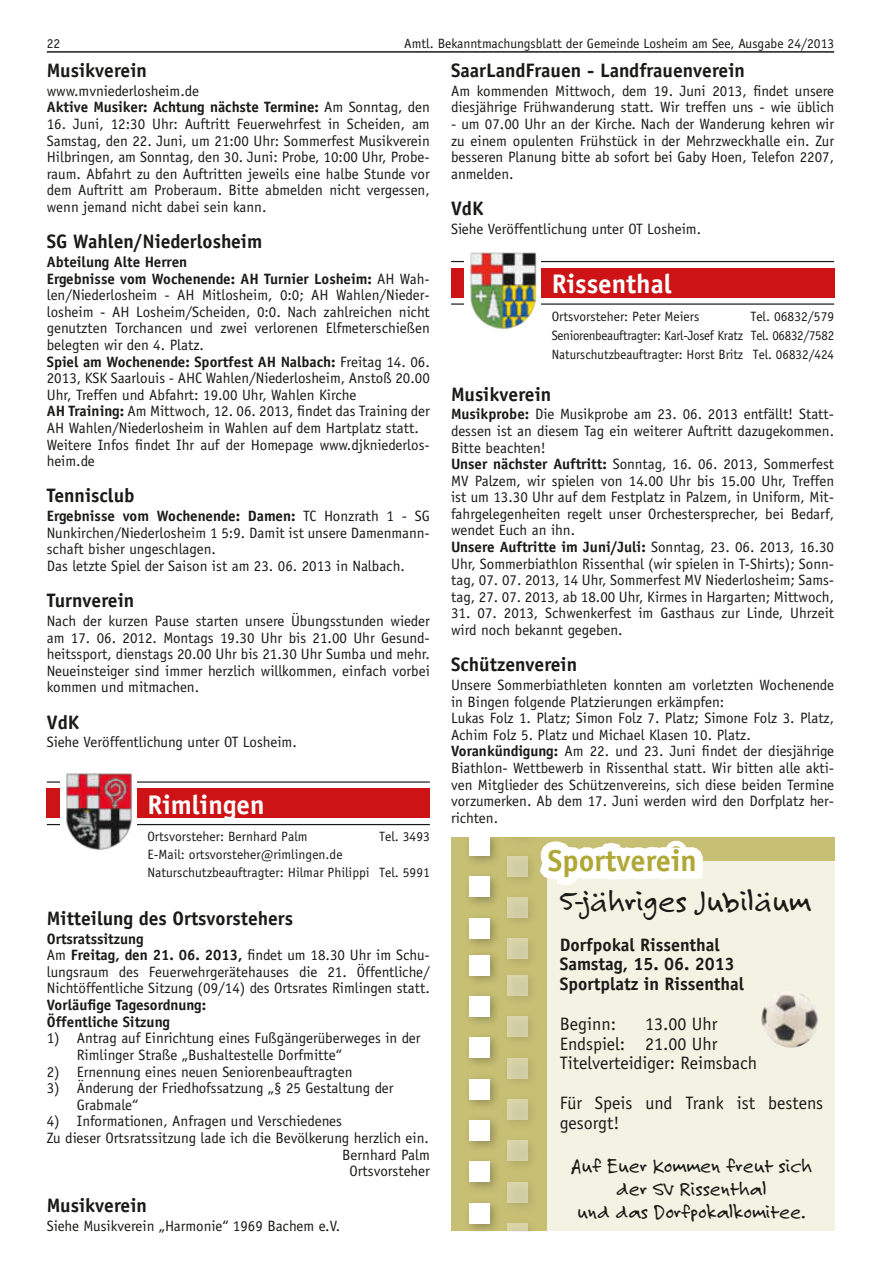
<style>
.page{position:relative;width:881px;height:1263px;background:#fff}
.page>*{position:absolute;margin:0;border:0;box-sizing:border-box;transform-origin:0 0}
.t1{font:33px "Felt Tip Roman";color:#1a1a18}
.t2{font:700 30.3px "Officina Sans LT";color:#b0a836}
.t3{font:700 27px "Officina Sans LT";color:#fff}
.t4{font:21px/23.1px "Felt Tip Roman";color:#1a1a18;text-align:center}
.t5{font:700 19.5px "Officina Sans LT";color:#1a1a18}
.t6{font:18px/19.8px "Officina Sans LT";color:#1a1a18}
.t7{font:700 18px/19.8px "Officina Sans LT";color:#1a1a18}
.t8{font:15px/16.6px "Officina Sans LT";color:#1a1a18}
.t9{font:700 15px/16.6px "Officina Sans LT";color:#1a1a18}
.t10{font:13.5px/19.2px "Officina Sans LT";color:#1a1a18}
.s1{font-weight:400}
.s2{font-weight:700}
</style>
<div class="page">
<hr style="left:47px;top:51px;width:786px;height:2px;background:#1a1a18">
<hr style="left:47px;top:781px;width:382px;height:2px;background:#1a1a18">
<div style="left:47px;top:788px;width:382px;height:30px;background:#cd1316"></div>
<hr style="left:47px;top:824px;width:382px;height:1px;background:#1a1a18">
<div style="left:60px;top:772px;width:76px;height:83px;background:#fff"></div>
<img style="left:66px;top:773px;width:66px;height:77px">
<hr style="left:451px;top:261px;width:382px;height:1px;background:#1a1a18">
<div style="left:451px;top:268px;width:382px;height:30px;background:#cd1316"></div>
<hr style="left:451px;top:303px;width:382px;height:2px;background:#1a1a18">
<div style="left:464px;top:252px;width:76px;height:83px;background:#fff"></div>
<img style="left:470px;top:252px;width:66px;height:78px">
<div style="left:451px;top:838px;width:382px;height:393px;background:#c7bf74"></div>
<div style="left:463px;top:949px;width:75px;height:282px;background:#1a1a18;opacity:.3"></div>
<div style="left:469px;top:955px;width:21px;height:20px;background:#fff"></div>
<div style="left:506px;top:975px;width:21px;height:21px;background:#d4cfa6"></div>
<div style="left:469px;top:996px;width:21px;height:21px;background:#fff"></div>
<div style="left:506px;top:1016px;width:21px;height:21px;background:#d4cfa6"></div>
<div style="left:469px;top:1037px;width:21px;height:21px;background:#fff"></div>
<div style="left:506px;top:1057px;width:21px;height:21px;background:#d4cfa6"></div>
<div style="left:469px;top:1079px;width:21px;height:21px;background:#fff"></div>
<div style="left:506px;top:1099px;width:21px;height:21px;background:#d4cfa6"></div>
<div style="left:469px;top:1120px;width:21px;height:21px;background:#fff"></div>
<div style="left:506px;top:1140px;width:21px;height:21px;background:#d4cfa6"></div>
<div style="left:469px;top:1161px;width:21px;height:21px;background:#fff"></div>
<div style="left:506px;top:1182px;width:21px;height:20px;background:#d4cfa6"></div>
<div style="left:469px;top:1203px;width:21px;height:21px;background:#fff"></div>
<div style="left:506px;top:1223px;width:21px;height:8px;background:#d7d2a8"></div>
<div style="left:463px;top:838px;width:75px;height:132px;background:#1a1a18;opacity:.3"></div>
<div style="left:469px;top:838px;width:21px;height:18px;background:#fff"></div>
<div style="left:506px;top:855px;width:21px;height:21px;background:#d4cfa6"></div>
<div style="left:469px;top:876px;width:21px;height:21px;background:#fff"></div>
<div style="left:506px;top:897px;width:21px;height:21px;background:#d4cfa6"></div>
<div style="left:469px;top:918px;width:21px;height:20px;background:#fff"></div>
<div style="left:506px;top:938px;width:21px;height:21px;background:#d4cfa6"></div>
<div style="left:546px;top:861px;width:287px;height:370px;background:#f3f2e3"></div>
<svg style="left:532px;top:837px;width:178px;height:232px"></svg>
<img style="left:761px;top:991px;width:57px;height:57px">
<p class="t10" style="left:47px;top:33px;width:15px">22</p>
<p class="t10" style="left:404px;top:33px;width:431px">Amtl. Bekanntmachungsblatt der Gemeinde Losheim am See, Ausgabe 24/2013</p>
<h3 class="t5" style="left:47px;top:58px;width:102px">Musikverein</h3>
<p class="t9" style="left:47px;top:82px;width:384px"><span class="s1">www.mvniederlosheim.de<br></span>Aktive Musiker: Achtung nächste Termine: <span class="s1">Am Sonntag, den</span></p>
<p class="t8" style="left:47px;top:116px;width:384px;text-align:justify">16. Juni, 12:30 Uhr: Auftritt Feuerwehrfest in Scheiden, am Samstag, den 22. Juni, um 21:00 Uhr: Sommerfest Musikverein Hilbringen, am Sonntag, den 30. Juni: Probe, 10:00 Uhr, Probe&shy;raum. Abfahrt zu den Auftritten jeweils eine halbe Stunde vor dem Auftritt am Proberaum. Bitte abmelden nicht vergessen, wenn jemand nicht dabei sein kann.</p>
<h3 class="t5" style="left:47px;top:229px;width:217px">SG Wahlen/Niederlosheim</h3>
<p class="t8" style="left:47px;top:254px;width:384px"><span class="s2">Abteilung Alte Herren<br>Ergebnisse vom Wochenende: AH Turnier Losheim:</span> AH Wah&shy;len/Niederlosheim - AH Mitlosheim, 0:0; AH Wahlen/Nieder&shy;losheim - AH Losheim/Scheiden, 0:0. Nach zahlreichen nicht genutzten Torchancen und zwei verlorenen Elfmeterschießen belegten wir den 4. Platz.<br><span class="s2">Spiel am Wochenende: Sportfest AH Nalbach:</span> Freitag 14. 06.<br>2013, KSK Saarlouis - AHC Wahlen/Niederlosheim, Anstoß 20.00<br>Uhr, Treffen und Abfahrt: 19.00 Uhr, Wahlen Kirche<br><span class="s2">AH Training:</span> Am Mittwoch, 12. 06. 2013, findet das Training der AH Wahlen/Niederlosheim in Wahlen auf dem Hartplatz statt.<br>Weitere Infos findet Ihr auf der Homepage www.djkniederlos&shy;heim.de</p>
<h3 class="t5" style="left:47px;top:484px;width:89px">Tennisclub</h3>
<p class="t8" style="left:47px;top:508px;width:384px"><span class="s2">Ergebnisse vom Wochenende: Damen:</span> TC Honzrath 1 - SG Nunkirchen/Niederlosheim 1 5:9. Damit ist unsere Damenmann&shy;schaft bisher ungeschlagen.<br>Das letzte Spiel der Saison ist am 23. 06. 2013 in Nalbach.</p>
<h3 class="t5" style="left:47px;top:588px;width:89px">Turnverein</h3>
<p class="t8" style="left:47px;top:613px;width:384px;text-align:justify">Nach der kurzen Pause starten unsere Übungsstunden wieder am 17. 06. 2012. Montags 19.30 Uhr bis 21.00 Uhr Gesund&shy;heitssport, dienstags 20.00 Uhr bis 21.30 Uhr Sumba und mehr.<br>Neueinsteiger sind immer herzlich willkommen, einfach vorbei kommen und mitmachen.</p>
<h3 class="t5" style="left:47px;top:710px;width:34px">VdK</h3>
<p class="t8" style="left:47px;top:734px;width:251px">Siehe Veröffentlichung unter OT Losheim.</p>
<h3 class="t5" style="left:451px;top:58px;width:295px">SaarLandFrauen - Landfrauenverein</h3>
<p class="t8" style="left:451px;top:82px;width:384px">Am kommenden Mittwoch, dem 19. Juni 2013, findet unsere diesjährige Frühwanderung statt. Wir treffen uns - wie üblich</p>
<p class="t8" style="left:451px;top:116px;width:384px;text-align:justify">- um 07.00 Uhr an der Kirche. Nach der Wanderung kehren wir zu einem opulenten Frühstück in der Mehrzweckhalle ein. Zur besseren Planung bitte ab sofort bei Gaby Hoen, Telefon 2207, anmelden.</p>
<h3 class="t5" style="left:451px;top:196px;width:34px">VdK</h3>
<p class="t8" style="left:451px;top:220px;width:251px">Siehe Veröffentlichung unter OT Losheim.</p>
<h3 class="t3" style="left:551px;top:267px;width:121px">Rissenthal</h3>
<p class="t10" style="left:551px;top:306px;width:284px;text-align:justify;text-indent:198px">Tel. 06832/579<br>Seniorenbeauftragter: Karl-Josef Kratz Tel. 06832/7582<br>Naturschutzbeauftragter: Horst Britz Tel. 06832/424</p>
<p class="t10" style="left:551px;top:306px;width:149px">Ortsvorsteher: Peter Meiers</p>
<h3 class="t5" style="left:451px;top:382px;width:102px">Musikverein</h3>
<p class="t8" style="left:451px;top:406px;width:384px"><span class="s2">Musikprobe:</span> Die Musikprobe am 23. 06. 2013 entfällt! Statt&shy;dessen ist an diesem Tag ein weiterer Auftritt dazugekommen.<br>Bitte beachten!<br><span class="s2">Unser nächster Auftritt:</span> Sonntag, 16. 06. 2013, Sommerfest MV Palzem, wir spielen von 14.00 Uhr bis 15.00 Uhr, Treffen ist um 13.30 Uhr auf dem Festplatz in Palzem, in Uniform, Mit&shy;fahrgelegenheiten regelt unser Orchestersprecher, bei Bedarf, wendet Euch an ihn.<br><span class="s2">Unsere Auftritte im Juni/Juli:</span> Sonntag, 23. 06. 2013, 16.30<br>Uhr, Sommerbiathlon Rissenthal (wir spielen in T-Shirts); Sonn&shy;tag, 07. 07. 2013, 14 Uhr, Sommerfest MV Niederlosheim; Sams&shy;tag, 27. 07. 2013, ab 18.00 Uhr, Kirmes in Hargarten; Mittwoch,</p>
<p class="t8" style="left:451px;top:605px;width:384px">31. 07. 2013, Schwenkerfest im Gasthaus zur Linde, Uhrzeit wird noch bekannt gegeben.</p>
<h3 class="t5" style="left:451px;top:652px;width:128px">Schützenverein</h3>
<p class="t8" style="left:451px;top:677px;width:384px">Unsere Sommerbiathleten konnten am vorletzten Wochenende in Bingen folgende Platzierungen erkämpfen:<br>Lukas Folz 1. Platz; Simon Folz 7. Platz; Simone Folz 3. Platz, Achim Folz 5. Platz und Michael Klasen 10. Platz.<br><span class="s2">Vorankündigung:</span> Am 22. und 23. Juni findet der diesjährige Biathlon- Wettbewerb in Rissenthal statt. Wir bitten alle akti&shy;ven Mitglieder des Schützenvereins, sich diese beiden Termine vorzumerken. Ab dem 17. Juni werden wird den Dorfplatz her&shy;richten.</p>
<h3 class="t3" style="left:147px;top:788px;width:119px">Rimlingen</h3>
<p class="t10" style="left:147px;top:827px;width:162px">Ortsvorsteher: Bernhard Palm</p>
<p class="t10" style="left:379px;top:827px;width:52px">Tel. 3493</p>
<p class="t10" style="left:147px;top:845px;width:284px;line-height:17.7px">E-Mail: ortsvorsteher@rimlingen.de<br>Naturschutzbeauftragter: Hilmar Philippi Tel. 5991</p>
<h3 class="t5" style="left:47px;top:906px;width:247px">Mitteilung des Ortsvorstehers</h3>
<p class="t8" style="left:47px;top:930px;width:384px"><span class="s2">Ortsratssitzung<br></span>Am <span class="s2">Freitag, den 21. 06. 2013,</span> findet um 18.30 Uhr im Schu&shy;lungsraum des Feuerwehrgerätehauses die 21. Öffentliche/ Nichtöffentliche Sitzung (09/14) des Ortsrates Rimlingen statt.</p>
<p class="t9" style="left:47px;top:996px;width:161px">Vorläufige Tagesordnung:<br>Öffentliche Sitzung</p>
<p class="t8" style="left:77px;top:1030px;width:345px;text-indent:-30px">1) Antrag auf Einrichtung eines Fußgängerüberweges in der<br>Rimlinger Straße „Bushaltestelle Dorfmitte“</p>
<p class="t8" style="left:47px;top:1063px;width:307px">2) Ernennung eines neuen Seniorenbeauftragten</p>
<p class="t8" style="left:77px;top:1080px;width:318px;text-indent:-30px">3) Änderung der Friedhofssatzung „§ 25 Gestaltung der<br>Grabmale“</p>
<p class="t8" style="left:47px;top:1113px;width:296px">4) Informationen, Anfragen und Verschiedenes</p>
<p class="t8" style="left:47px;top:1129px;width:383px">Zu dieser Ortsratssitzung lade ich die Bevölkerung herzlich ein.</p>
<p class="t8" style="left:342px;top:1146px;width:89px">Bernhard Palm</p>
<p class="t8" style="left:349px;top:1163px;width:82px">Ortsvorsteher</p>
<h3 class="t5" style="left:47px;top:1193px;width:102px">Musikverein</h3>
<p class="t8" style="left:47px;top:1218px;width:295px">Siehe Musikverein „Harmonie“ 1969 Bachem e.V.</p>
<h2 class="t2" style="left:547px;top:842px;width:150px">Sportverein</h2>
<h1 class="t1" style="left:559px;top:881px;width:252px">5-jähriges Jubiläum</h1>
<p class="t7" style="left:559px;top:934px;width:186px">Dorfpokal Rissenthal<br>Samstag, 15. 06. 2013<br>Sportplatz in Rissenthal</p>
<p class="t6" style="left:559px;top:1014px;width:58px">Beginn:</p>
<p class="t6" style="left:559px;top:1014px;width:199px;text-indent:86px">13.00 Uhr<br>Endspiel: 21.00 Uhr<br>Titelverteidiger: Reimsbach</p>
<p class="t6" style="left:559px;top:1093px;width:265px">Für Speis und Trank ist bestens gesorgt!</p>
<h3 class="t4" style="left:570px;top:1153px;width:242px">Auf Euer Kommen freut sich der SV Rissenthal<br>und das Dorfpokalkomitee.</h3>
</div>
